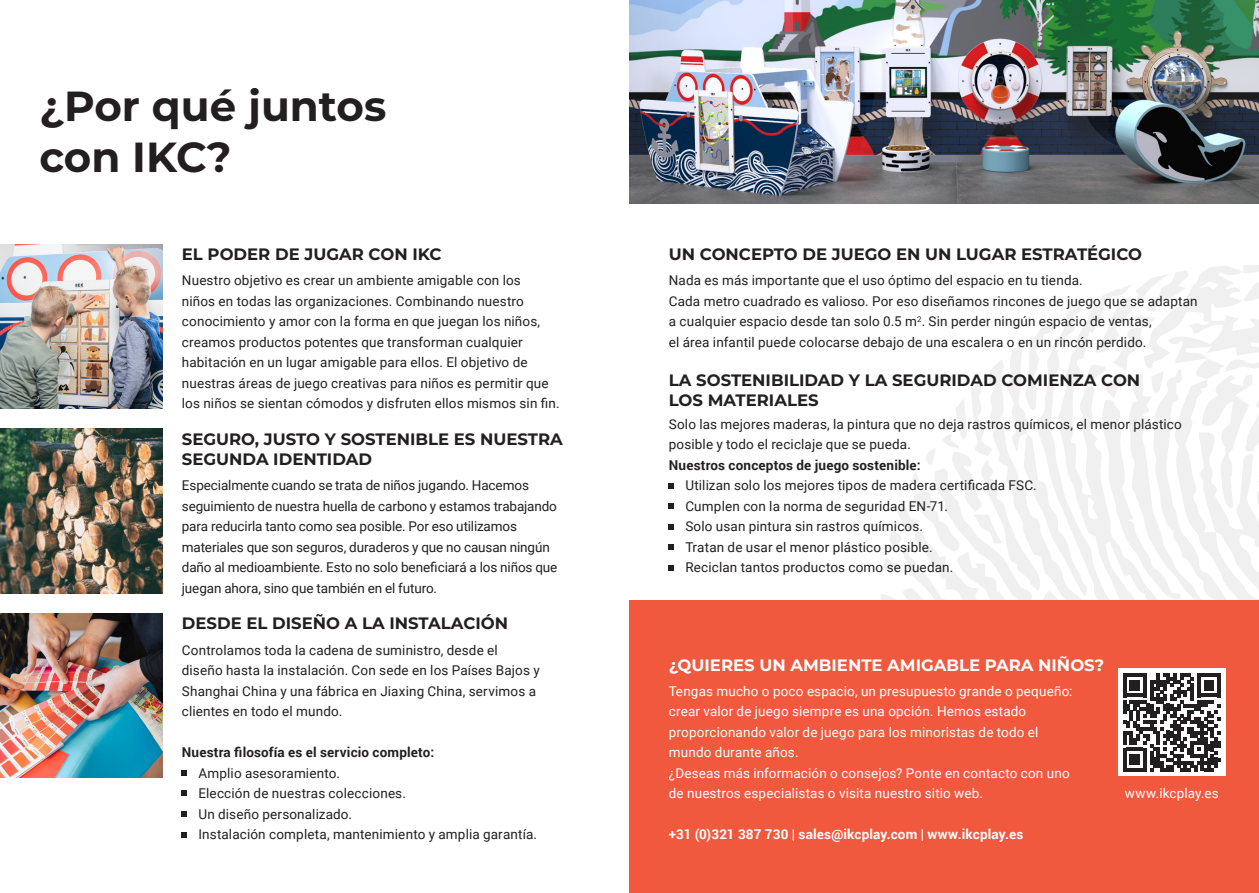
<style>
.page{position:relative;width:1259px;height:893px;background:#fff}
.page>*{position:absolute;margin:0;border:0;box-sizing:border-box;transform-origin:0 0}
.t1{font:700 42px "Montserrat";color:#231f20}
.Subkop_-_Kapitalen{font:700 16.5px/19.8px "Montserrat";color:#231f20}
.Subkop_-_Kapitalen-2{font:700 16.5px "Montserrat";color:#fff}
.Platte_Tekst{font:13.5px/20.5px "Roboto";letter-spacing:.01em;color:#231f20}
.Platte_Tekst-2{font:13.5px/20.5px "Roboto";letter-spacing:-.01em;color:#231f20}
.Platte_Tekst-3{font:13.5px/20.5px "Roboto";letter-spacing:.01em;color:#fff}
.Platte_Tekst-4{font:700 13.5px "Roboto";letter-spacing:.01em;color:#231f20}
.Platte_Tekst-5{font:700 13.5px "Roboto";letter-spacing:.01em;color:#fff}
</style>
<div class="page">
<svg style="left:876px;top:265px;width:383px;height:336px"></svg>
<div style="left:629px;top:601px;width:630px;height:292px;background:#f0593e"></div>
<img style="left:0;top:613px;width:162px;height:165px">
<img style="left:0;top:244px;width:162px;height:164px">
<img style="left:629px;top:0;width:630px;height:203px">
<img style="left:0;top:429px;width:162px;height:164px">
<svg style="left:181px;top:770px;width:6px;height:5px"></svg>
<svg style="left:181px;top:791px;width:6px;height:5px"></svg>
<svg style="left:181px;top:811px;width:6px;height:5px"></svg>
<svg style="left:181px;top:832px;width:6px;height:5px"></svg>
<svg style="left:669px;top:483px;width:5px;height:5px"></svg>
<svg style="left:669px;top:503px;width:5px;height:5px"></svg>
<svg style="left:669px;top:524px;width:5px;height:5px"></svg>
<svg style="left:669px;top:545px;width:5px;height:5px"></svg>
<svg style="left:669px;top:566px;width:5px;height:5px"></svg>
<div style="left:1118px;top:668px;width:107px;height:108px;background:#fff"></div>
<svg style="left:1123px;top:673px;width:97px;height:98px"></svg>
<p class="t1" style="left:39px;top:75px;width:348px">¿Por qué juntos</p>
<p class="t1" style="left:39px;top:126px;width:194px">con IKC?</p>
<p class="Subkop_-_Kapitalen" style="left:182px;top:243px;width:261px">EL PODER DE JUGAR CON IKC</p>
<p class="Platte_Tekst" style="left:182px;top:270px;width:379px">Nuestro objetivo es crear un ambiente amigable con los<br>niños en todas las organizaciones. Combinando nuestro conocimiento y amor con la forma en que juegan los niños, creamos productos potentes que transforman cualquier habitación en un lugar amigable para ellos. El objetivo de nuestras áreas de juego creativas para niños es permitir que los niños se sientan cómodos y disfruten ellos mismos sin fin.</p>
<p class="Subkop_-_Kapitalen" style="left:182px;top:428px;width:382px">SEGURO, JUSTO Y SOSTENIBLE ES NUESTRA</p>
<p class="Subkop_-_Kapitalen" style="left:182px;top:448px;width:192px">SEGUNDA IDENTIDAD</p>
<p class="Platte_Tekst-2" style="left:182px;top:475px;width:377px">Especialmente cuando se trata de niños jugando. Hacemos seguimiento de nuestra huella de carbono y estamos trabajando para reducirla tanto como sea posible. Por eso utilizamos materiales que son seguros, duraderos y que no causan ningún daño al medioambiente. Esto no solo beneficiará a los niños que juegan ahora, sino que también en el futuro.</p>
<p class="Subkop_-_Kapitalen" style="left:182px;top:613px;width:328px">DESDE EL DISEÑO A LA INSTALACIÓN</p>
<p class="Platte_Tekst" style="left:182px;top:639px;width:359px">Controlamos toda la cadena de suministro, desde el diseño hasta la instalación. Con sede en los Países Bajos y Shanghai China y una fábrica en Jiaxing China, servimos a clientes en todo el mundo.</p>
<p class="Platte_Tekst-4" style="left:182px;top:743px;width:254px">Nuestra filosofía es el servicio completo:</p>
<p class="Platte_Tekst" style="left:182px;top:762px;width:160px">• Amplio asesoramiento.</p>
<p class="Platte_Tekst" style="left:182px;top:783px;width:225px">• Elección de nuestras colecciones.</p>
<p class="Platte_Tekst" style="left:182px;top:803px;width:172px">• Un diseño personalizado.</p>
<p class="Platte_Tekst" style="left:182px;top:824px;width:357px">• Instalación completa, mantenimiento y amplia garantía.</p>
<p class="Subkop_-_Kapitalen" style="left:669px;top:243px;width:475px">UN CONCEPTO DE JUEGO EN UN LUGAR ESTRATÉGICO</p>
<p class="Platte_Tekst" style="left:669px;top:270px;width:415px">Nada es más importante que el uso óptimo del espacio en tu tienda.</p>
<p class="Platte_Tekst" style="left:669px;top:290px;width:530px">Cada metro cuadrado es valioso. Por eso diseñamos rincones de juego que se adaptan a cualquier espacio desde tan solo 0.5 m<sup>2</sup>. Sin perder ningún espacio de ventas,<br>el área infantil puede colocarse debajo de una escalera o en un rincón perdido.</p>
<p class="Subkop_-_Kapitalen" style="left:669px;top:369px;width:473px">LA SOSTENIBILIDAD Y LA SEGURIDAD COMIENZA CON<br>LOS MATERIALES</p>
<p class="Platte_Tekst" style="left:669px;top:413px;width:514px">Solo las mejores maderas, la pintura que no deja rastros químicos, el menor plástico posible y todo el reciclaje que se pueda.</p>
<p class="Platte_Tekst-4" style="left:669px;top:456px;width:253px">Nuestros conceptos de juego sostenible:</p>
<p class="Platte_Tekst" style="left:669px;top:475px;width:369px">• Utilizan solo los mejores tipos de madera certificada FSC.</p>
<p class="Platte_Tekst" style="left:669px;top:495px;width:281px">• Cumplen con la norma de seguridad EN-71.</p>
<p class="Platte_Tekst" style="left:669px;top:516px;width:256px">• Solo usan pintura sin rastros químicos.</p>
<p class="Platte_Tekst" style="left:669px;top:536px;width:265px">• Tratan de usar el menor plástico posible.</p>
<p class="Platte_Tekst" style="left:669px;top:557px;width:286px">• Reciclan tantos productos como se puedan.</p>
<p class="Subkop_-_Kapitalen-2" style="left:669px;top:653px;width:437px">¿QUIERES UN AMBIENTE AMIGABLE PARA NIÑOS?</p>
<p class="Platte_Tekst-3" style="left:669px;top:680px;width:405px">Tengas mucho o poco espacio, un presupuesto grande o pequeño:</p>
<p class="Platte_Tekst-3" style="left:669px;top:700px;width:371px">crear valor de juego siempre es una opción. Hemos estado proporcionando valor de juego para los minoristas de todo el mundo durante años.</p>
<p class="Platte_Tekst-3" style="left:669px;top:762px;width:402px">¿Deseas más información o consejos? Ponte en contacto con uno de nuestros especialistas o visita nuestro sitio web.</p>
<p class="Platte_Tekst-5" style="left:669px;top:825px;width:356px">+31 (0)321 387 730 | sales@ikcplay.com | www.ikcplay.es</p>
<p class="Platte_Tekst-3" style="left:1124px;top:783px;width:96px">www.ikcplay.es</p>
</div>
